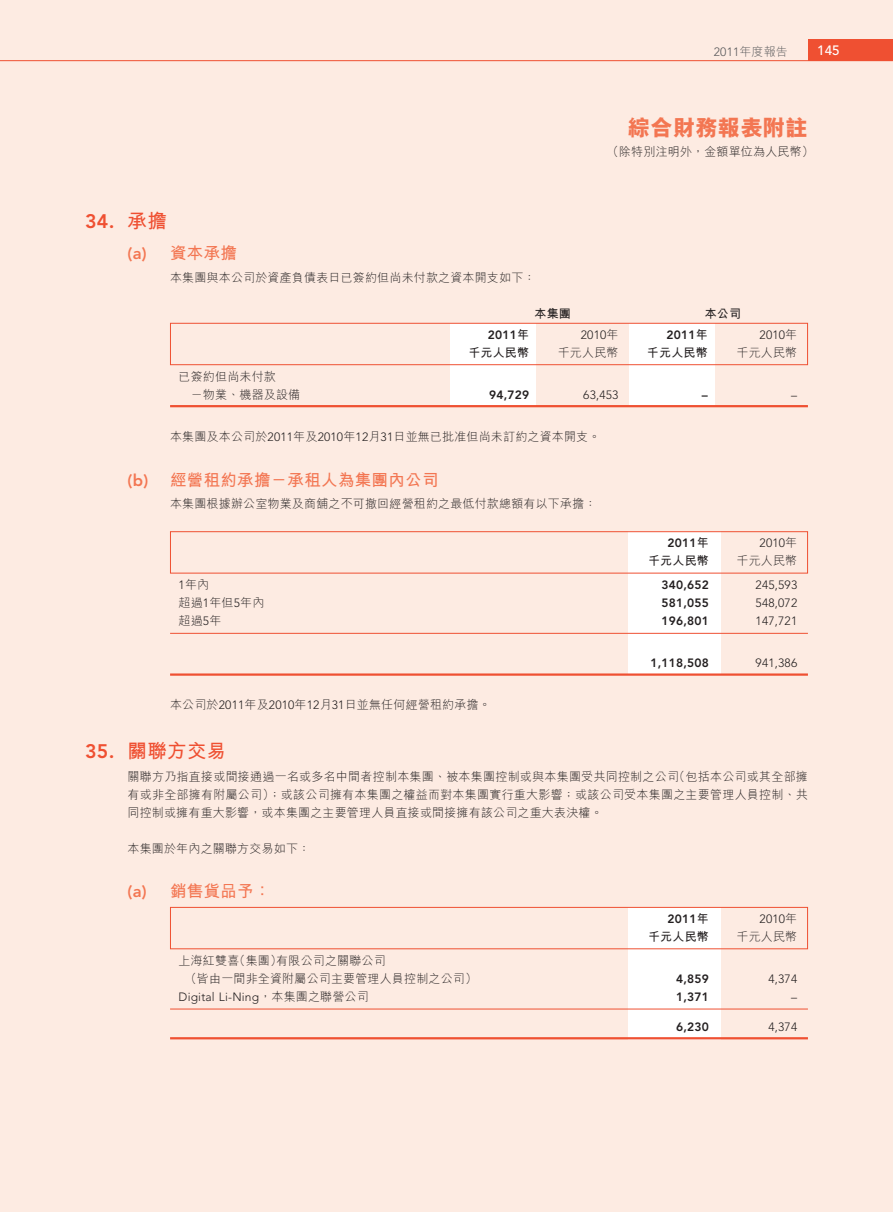
<style>
.page{position:relative;width:893px;height:1212px;background:#fdebe2}
.page>*{position:absolute;margin:0;border:0;box-sizing:border-box;transform-origin:0 0}
.t1{font:800 22.5px "M Hei HK";color:#f37652}
.t2{font:700 19.5px "M Hei HK";letter-spacing:.02em;color:#ef5032}
.t3{font:800 19.5px "Avenir LT Std";color:#ef5032}
.t4{font:700 16.5px "M Hei HK";letter-spacing:.02em;color:#f37652}
.t5{font:500 13.5px "Avenir LT Std";color:#fff}
.t6{font:300 12px/18px "M Hei HK";letter-spacing:.015em;color:#231f20}
.t7{font:300 12px "Avenir LT Std";letter-spacing:.015em;color:#231f20}
.t8{font:800 12px "Avenir LT Std";letter-spacing:.02em;color:#231f20}
.t9{font:700 12px "M Hei HK";letter-spacing:.02em;color:#231f20}
.t10{font:300 12px "Avenir LT Std";color:#57585a}
.s1{font-family:"M Hei HK"}
.s2{font-family:"M Hei HK";font-weight:700}
.s3{font-family:"Avenir LT Std";font-weight:800}
.s4{font-family:"Avenir LT Std"}
</style>
<div class="page">
<div style="left:808px;top:39px;width:85px;height:22px;background:#ef5032"></div>
<hr style="left:0;top:60px;width:893px;height:1px;background:#ef5032">
<div style="left:451px;top:323px;width:85px;height:82px;background:#fff"></div>
<div style="left:629px;top:323px;width:85px;height:82px;background:#fff"></div>
<div style="left:170px;top:323px;width:638px;height:42px;border:1px solid #ef5032"></div>
<hr style="left:170px;top:405px;width:638px;height:2px;background:#ef5032">
<div style="left:629px;top:531px;width:92px;height:144px;background:#fff"></div>
<div style="left:170px;top:531px;width:638px;height:42px;border:1px solid #ef5032"></div>
<hr style="left:170px;top:633px;width:638px;height:1px;background:#ef5032">
<hr style="left:170px;top:673px;width:638px;height:3px;background:#ef5032">
<div style="left:629px;top:907px;width:92px;height:132px;background:#fff"></div>
<div style="left:170px;top:907px;width:638px;height:42px;border:1px solid #ef5032"></div>
<hr style="left:170px;top:1009px;width:638px;height:1px;background:#ef5032">
<hr style="left:170px;top:1037px;width:638px;height:2px;background:#ef5032">
<p class="t10" style="left:714px;top:44px;width:75px">2011<span class="s1">年度報告</span></p>
<p class="t5" style="left:817px;top:42px;width:24px">145</p>
<p class="t3" style="left:85px;top:210px;width:83px">34. <span class="s2">承擔</span></p>
<p class="t4" style="left:128px;top:241px;width:111px"><span class="s3">(a)</span> 資本承擔</p>
<p class="t6" style="left:170px;top:268px;width:367px">本集團與本公司於資產負債表日已簽約但尚未付款之資本開支如下：</p>
<p class="t1" style="left:628px;top:113px;width:181px">綜合財務報表附註</p>
<p class="t6" style="left:607px;top:142px;width:208px">（除特別注明外，金額單位為人民幣）</p>
<p class="t9" style="left:534px;top:304px;width:38px">本集團</p>
<p class="t9" style="left:705px;top:304px;width:38px">本公司</p>
<p class="t8" style="left:488px;top:327px;width:43px">2011<span class="s2">年</span></p>
<p class="t7" style="left:581px;top:327px;width:39px">2010<span class="s1">年</span></p>
<p class="t8" style="left:666px;top:327px;width:43px">2011<span class="s2">年</span></p>
<p class="t7" style="left:760px;top:327px;width:39px">2010<span class="s1">年</span></p>
<p class="t9" style="left:468px;top:343px;width:62px">千元人民幣</p>
<p class="t6" style="left:558px;top:343px;width:62px">千元人民幣</p>
<p class="t9" style="left:647px;top:343px;width:62px">千元人民幣</p>
<p class="t6" style="left:736px;top:343px;width:62px">千元人民幣</p>
<p class="t6" style="left:191px;top:367px;width:111px;text-indent:-12px">已簽約但尚未付款<br>－物業、機器及設備</p>
<p class="t8" style="left:489px;top:388px;width:42px">94,729</p>
<p class="t7" style="left:583px;top:388px;width:37px">63,453</p>
<p class="t8" style="left:702px;top:388px;width:7px">–</p>
<p class="t7" style="left:791px;top:388px;width:7px">–</p>
<p class="t6" style="left:170px;top:427px;width:432px">本集團及本公司於<span class="s4">2011</span>年及<span class="s4">2010</span>年<span class="s4">12</span>月<span class="s4">31</span>日並無已批准但尚未訂約之資本開支。</p>
<p class="t4" style="left:128px;top:468px;width:312px"><span class="s3">(b)</span> 經營租約承擔－承租人為集團內公司</p>
<p class="t6" style="left:170px;top:494px;width:428px">本集團根據辦公室物業及商舖之不可撤回經營租約之最低付款總額有以下承擔：</p>
<p class="t8" style="left:668px;top:536px;width:43px">2011<span class="s2">年</span></p>
<p class="t7" style="left:760px;top:536px;width:39px">2010<span class="s1">年</span></p>
<p class="t9" style="left:648px;top:552px;width:62px">千元人民幣</p>
<p class="t6" style="left:736px;top:551px;width:62px">千元人民幣</p>
<p class="t6" style="left:179px;top:575px;width:32px"><span class="s4">1</span>年內</p>
<p class="t8" style="left:661px;top:578px;width:49px">340,652</p>
<p class="t7" style="left:756px;top:578px;width:43px">245,593</p>
<p class="t6" style="left:179px;top:593px;width:87px">超過<span class="s4">1</span>年但<span class="s4">5</span>年內</p>
<p class="t8" style="left:661px;top:596px;width:49px">581,055</p>
<p class="t7" style="left:756px;top:596px;width:43px">548,072</p>
<p class="t6" style="left:179px;top:611px;width:44px">超過<span class="s4">5</span>年</p>
<p class="t8" style="left:661px;top:614px;width:49px">196,801</p>
<p class="t7" style="left:756px;top:614px;width:43px">147,721</p>
<p class="t8" style="left:650px;top:656px;width:60px">1,118,508</p>
<p class="t7" style="left:756px;top:656px;width:43px">941,386</p>
<p class="t6" style="left:170px;top:695px;width:322px">本公司於<span class="s4">2011</span>年及<span class="s4">2010</span>年<span class="s4">12</span>月<span class="s4">31</span>日並無任何經營租約承擔。</p>
<p class="t2" style="left:85px;top:737px;width:143px"><span class="s3">35.</span> 關聯方交易</p>
<p class="t6" style="left:128px;top:767px;width:682px;text-align:justify">關聯方乃指直接或間接通過一名或多名中間者控制本集團、被本集團控制或與本集團受共同控制之公司（包括本公司或其全部擁有或非全部擁有附屬公司）；或該公司擁有本集團之權益而對本集團實行重大影響；或該公司受本集團之主要管理人員控制、共同控制或擁有重大影響，或本集團之主要管理人員直接或間接擁有該公司之重大表決權。</p>
<p class="t6" style="left:128px;top:839px;width:184px">本集團於年內之關聯方交易如下：</p>
<p class="t4" style="left:128px;top:879px;width:144px"><span class="s3">(a)</span> 銷售貨品予：</p>
<p class="t8" style="left:668px;top:911px;width:43px">2011<span class="s2">年</span></p>
<p class="t7" style="left:760px;top:911px;width:39px">2010<span class="s1">年</span></p>
<p class="t9" style="left:648px;top:927px;width:62px">千元人民幣</p>
<p class="t6" style="left:736px;top:927px;width:62px">千元人民幣</p>
<p class="t6" style="left:185px;top:951px;width:294px;text-indent:-6px">上海紅雙喜（集團）有限公司之關聯公司<br>（皆由一間非全資附屬公司主要管理人員控制之公司）</p>
<p class="t8" style="left:676px;top:972px;width:34px">4,859</p>
<p class="t7" style="left:768px;top:972px;width:30px">4,374</p>
<p class="t7" style="left:179px;top:990px;width:192px">Digital Li-Ning<span class="s1">，本集團之聯營公司</span></p>
<p class="t8" style="left:676px;top:990px;width:34px">1,371</p>
<p class="t7" style="left:791px;top:990px;width:7px">–</p>
<p class="t8" style="left:676px;top:1020px;width:34px">6,230</p>
<p class="t7" style="left:768px;top:1020px;width:30px">4,374</p>
</div>
